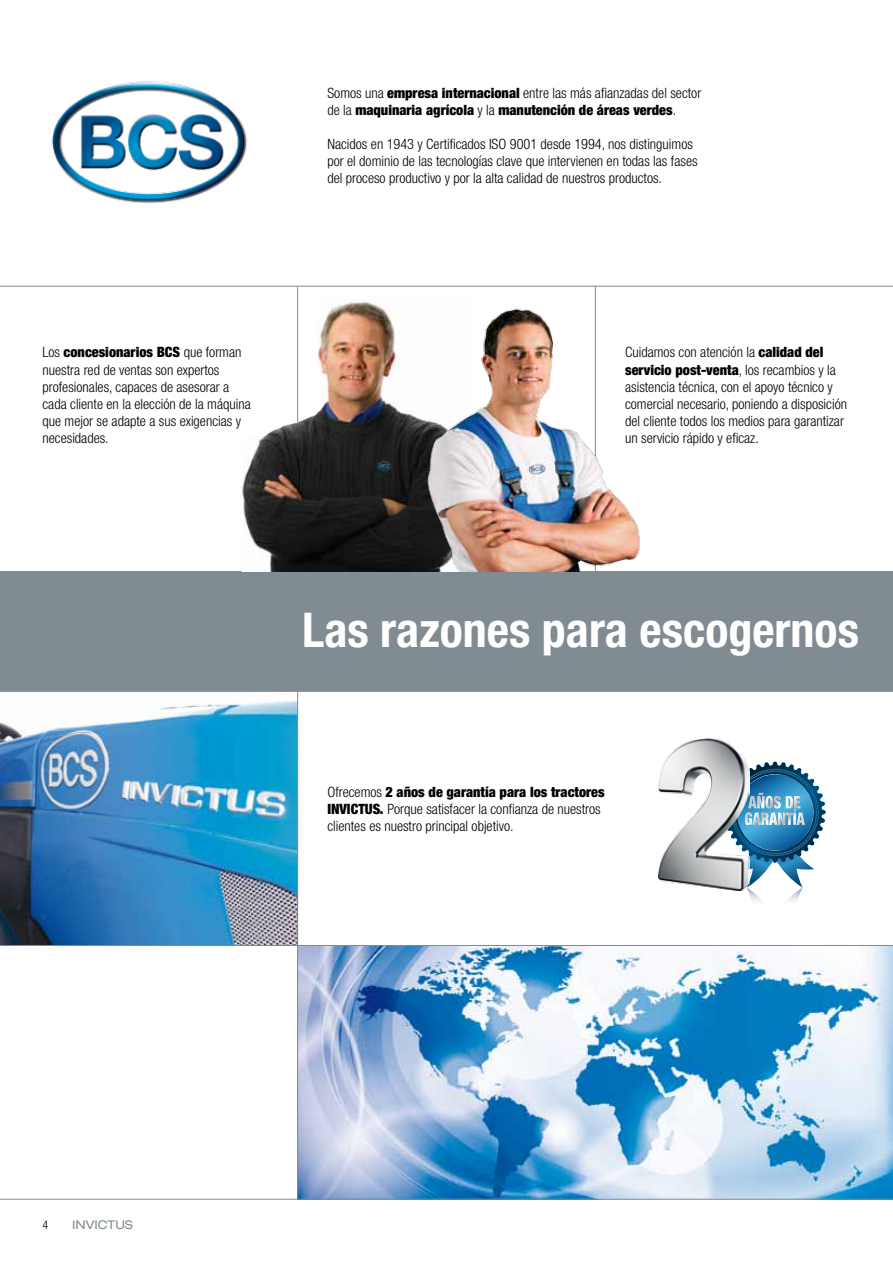
<style>
.page{position:relative;width:893px;height:1263px;background:#fff}
.page>*{position:absolute;margin:0;border:0;box-sizing:border-box;transform-origin:0 0}
.t1{font:700 condensed 48px "Helvetica Neue LT Std";color:#fff}
.t2{font:300 condensed 14.25px/17.1px "Helvetica Neue LT Std";color:#000}
.t3{font:900 condensed 14.25px/17.1px "Helvetica Neue LT Std";color:#000}
.t4{font:expanded 12px "Helvetica Neue LT Std";color:#808b92}
.t5{font:300 condensed 12px "Helvetica Neue LT Std";color:#000}
.s1{font-weight:300}
.s2{font-weight:900}
</style>
<div class="page">
<img style="left:0;top:700px;width:297px;height:245px">
<img style="left:298px;top:946px;width:595px;height:253px">
<hr style="left:0;top:286px;width:893px;height:1px;background:#808b92">
<hr style="left:0;top:691px;width:893px;height:1px;background:#808b92">
<div style="left:0;top:572px;width:893px;height:119px;background:#808b92"></div>
<img style="left:51px;top:81px;width:196px;height:123px">
<hr style="left:0;top:1199px;width:893px;height:1px;background:#808b92">
<hr style="left:297px;top:287px;width:1px;height:912px;background:#808b92">
<hr style="left:0;top:945px;width:893px;height:1px;background:#808b92">
<hr style="left:595px;top:286px;width:1px;height:394px;background:#808b92">
<img style="left:241px;top:299px;width:185px;height:273px">
<img style="left:426px;top:302px;width:242px;height:270px">
<img style="left:787px;top:888px;width:15px;height:13px">
<img style="left:748px;top:890px;width:14px;height:11px">
<img style="left:658px;top:739px;width:92px;height:152px">
<img style="left:724px;top:762px;width:95px;height:126px">
<p class="t3" style="left:327px;top:84px;width:375px"><span class="s1">Somos una</span> empresa internacional <span class="s1">entre las más afianzadas del sector de la</span> maquinaria agrícola <span class="s1">y la</span> manutención de áreas verdes<span class="s1">.</span></p>
<p class="t2" style="left:327px;top:135px;width:372px">Nacidos en 1943 y Certificados ISO 9001 desde 1994, nos distinguimos por el dominio de las tecnologías clave que intervienen en todas las fases del proceso productivo y por la alta calidad de nuestros productos.</p>
<p class="t2" style="left:43px;top:344px;width:210px">Los <span class="s2">concesionarios BCS</span> que forman nuestra red de ventas son expertos profesionales, capaces de asesorar a cada cliente en la elección de la máquina que mejor se adapte a sus exigencias y necesidades.</p>
<p class="t2" style="left:625px;top:344px;width:223px">Cuidamos con atención la <span class="s2">calidad del servicio post-venta</span>, los recambios y la asistencia técnica, con el apoyo técnico y comercial necesario, poniendo a disposición del cliente todos los medios para garantizar un servicio rápido y eficaz.</p>
<h1 class="t1" style="left:302px;top:600px;width:558px">Las razones para escogernos</h1>
<p class="t5" style="left:43px;top:1218px;width:7px">4</p>
<p class="t4" style="left:72px;top:1217px;width:62px">INVICTUS</p>
<p class="t3" style="left:327px;top:783px;width:279px"><span class="s1">Ofrecemos</span> 2 años de garantía para los tractores<br>INVICTUS</p>
<p class="t2" style="left:327px;top:800px;width:275px;text-indent:53px"><span class="s2">.</span> Porque satisfacer la confianza de nuestros clientes es nuestro principal objetivo.</p>
</div>
